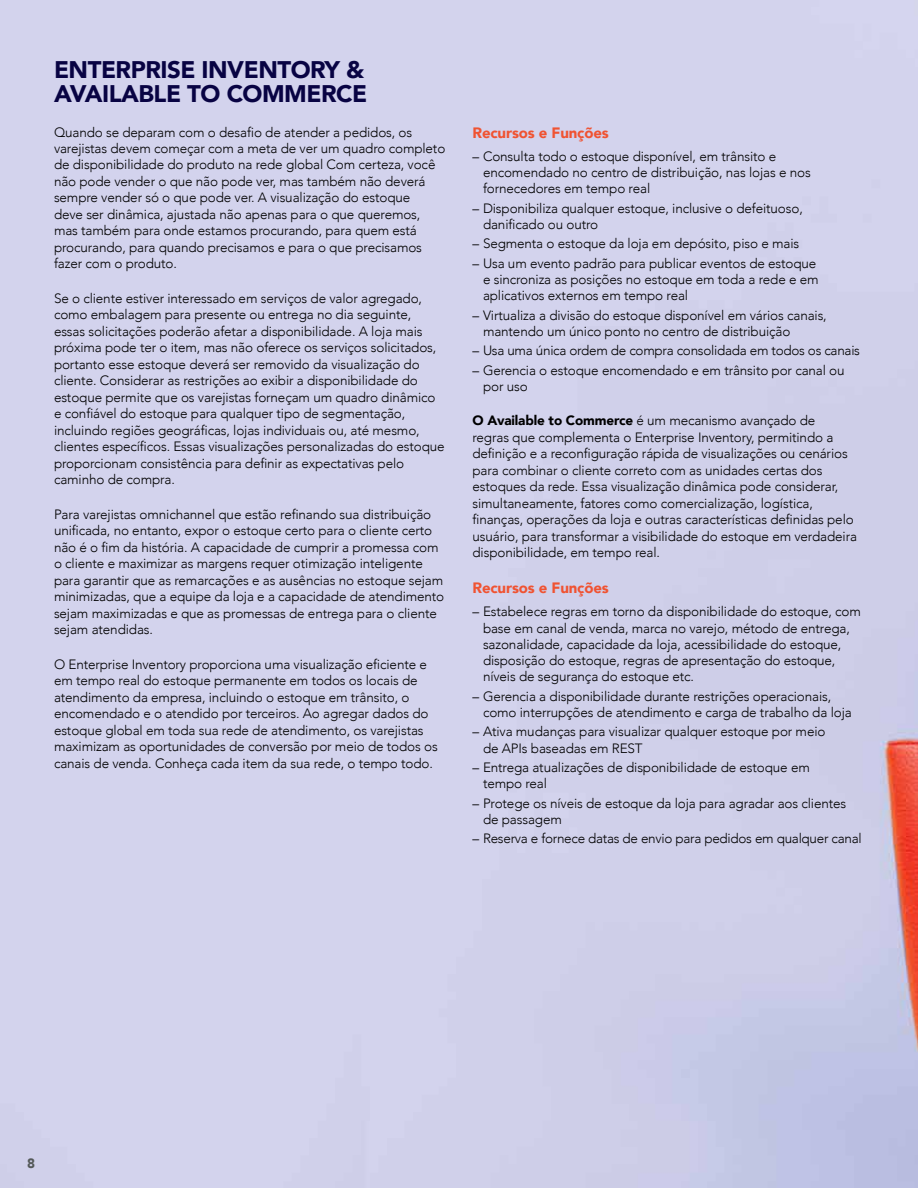
<style>
.page{position:relative;width:918px;height:1188px;background:#d3d3ed}
.page>*{position:absolute;margin:0;border:0;box-sizing:border-box;transform-origin:0 0}
.t1{font:900 24px/24px "Avenir";letter-spacing:-.02em;color:#080343}
.t2{font:900 15px "Avenir";letter-spacing:-.01em;color:#f05332}
.t3{font:300 13.5px/16.5px "Avenir";letter-spacing:-.01em;color:#000}
.t4{font:900 13.5px "Avenir";color:#545959}
.s1{font-weight:900}
</style>
<div class="page">
<h1 class="t1" style="left:54px;top:57px;width:315px">ENTERPRISE INVENTORY &amp;<br>AVAILABLE TO COMMERCE</h1>
<p class="t3" style="left:54px;top:124px;width:393px">Quando se deparam com o desafio de atender a pedidos, os varejistas devem começar com a meta de ver um quadro completo de disponibilidade do produto na rede global Com certeza, você não pode vender o que não pode ver, mas também não deverá sempre vender só o que pode ver. A visualização do estoque<br>deve ser dinâmica, ajustada não apenas para o que queremos, mas também para onde estamos procurando, para quem está procurando, para quando precisamos e para o que precisamos fazer com o produto.</p>
<p class="t3" style="left:54px;top:290px;width:392px">Se o cliente estiver interessado em serviços de valor agregado, como embalagem para presente ou entrega no dia seguinte, essas solicitações poderão afetar a disponibilidade. A loja mais próxima pode ter o item, mas não oferece os serviços solicitados, portanto esse estoque deverá ser removido da visualização do cliente. Considerar as restrições ao exibir a disponibilidade do estoque permite que os varejistas forneçam um quadro dinâmico e confiável do estoque para qualquer tipo de segmentação, incluindo regiões geográficas, lojas individuais ou, até mesmo, clientes específicos. Essas visualizações personalizadas do estoque proporcionam consistência para definir as expectativas pelo caminho de compra.</p>
<p class="t3" style="left:54px;top:506px;width:392px">Para varejistas omnichannel que estão refinando sua distribuição unificada, no entanto, expor o estoque certo para o cliente certo não é o fim da história. A capacidade de cumprir a promessa com o cliente e maximizar as margens requer otimização inteligente para garantir que as remarcações e as ausências no estoque sejam minimizadas, que a equipe da loja e a capacidade de atendimento sejam maximizadas e que as promessas de entrega para o cliente sejam atendidas.</p>
<p class="t3" style="left:54px;top:656px;width:385px">O Enterprise Inventory proporciona uma visualização eficiente e em tempo real do estoque permanente em todos os locais de atendimento da empresa, incluindo o estoque em trânsito, o encomendado e o atendido por terceiros. Ao agregar dados do estoque global em toda sua rede de atendimento, os varejistas maximizam as oportunidades de conversão por meio de todos os canais de venda. Conheça cada item da sua rede, o tempo todo.</p>
<p class="t2" style="left:472px;top:120px;width:138px">Recursos e Funções</p>
<p class="t3" style="left:483px;top:148px;width:329px;text-indent:-11px">– Consulta todo o estoque disponível, em trânsito e encomendado no centro de distribuição, nas lojas e nos fornecedores em tempo real</p>
<p class="t3" style="left:483px;top:200px;width:321px;text-indent:-11px">– Disponibiliza qualquer estoque, inclusive o defeituoso, danificado ou outro</p>
<p class="t3" style="left:472px;top:236px;width:328px">– Segmenta o estoque da loja em depósito, piso e mais</p>
<p class="t3" style="left:483px;top:255px;width:337px;text-indent:-11px">– Usa um evento padrão para publicar eventos de estoque e sincroniza as posições no estoque em toda a rede e em aplicativos externos em tempo real</p>
<p class="t3" style="left:483px;top:307px;width:345px;text-indent:-11px">– Virtualiza a divisão do estoque disponível em vários canais, mantendo um único ponto no centro de distribuição</p>
<p class="t3" style="left:472px;top:342px;width:389px">– Usa uma única ordem de compra consolidada em todos os canais</p>
<p class="t3" style="left:483px;top:362px;width:363px;text-indent:-11px">– Gerencia o estoque encomendado e em trânsito por canal ou por uso</p>
<p class="t3" style="left:472px;top:413px;width:386px"><span class="s1">O Available to Commerce</span> é um mecanismo avançado de<br>regras que complementa o Enterprise Inventory, permitindo a definição e a reconfiguração rápida de visualizações ou cenários para combinar o cliente correto com as unidades certas dos estoques da rede. Essa visualização dinâmica pode considerar, simultaneamente, fatores como comercialização, logística, finanças, operações da loja e outras características definidas pelo usuário, para transformar a visibilidade do estoque em verdadeira disponibilidade, em tempo real.</p>
<p class="t2" style="left:472px;top:575px;width:138px">Recursos e Funções</p>
<p class="t3" style="left:483px;top:604px;width:379px;text-indent:-11px">– Estabelece regras em torno da disponibilidade do estoque, com base em canal de venda, marca no varejo, método de entrega, sazonalidade, capacidade da loja, acessibilidade do estoque, disposição do estoque, regras de apresentação do estoque, níveis de segurança do estoque etc.</p>
<p class="t3" style="left:483px;top:688px;width:370px;text-indent:-11px">– Gerencia a disponibilidade durante restrições operacionais, como interrupções de atendimento e carga de trabalho da loja</p>
<p class="t3" style="left:483px;top:724px;width:344px;text-indent:-11px">– Ativa mudanças para visualizar qualquer estoque por meio de APIs baseadas em REST</p>
<p class="t3" style="left:483px;top:759px;width:328px;text-indent:-11px">– Entrega atualizações de disponibilidade de estoque em tempo real</p>
<p class="t3" style="left:483px;top:795px;width:365px;text-indent:-11px">– Protege os níveis de estoque da loja para agradar aos clientes de passagem</p>
<p class="t3" style="left:472px;top:830px;width:391px">– Reserva e fornece datas de envio para pedidos em qualquer canal</p>
<p class="t4" style="left:27px;top:1152px;width:9px">8</p>
</div>
